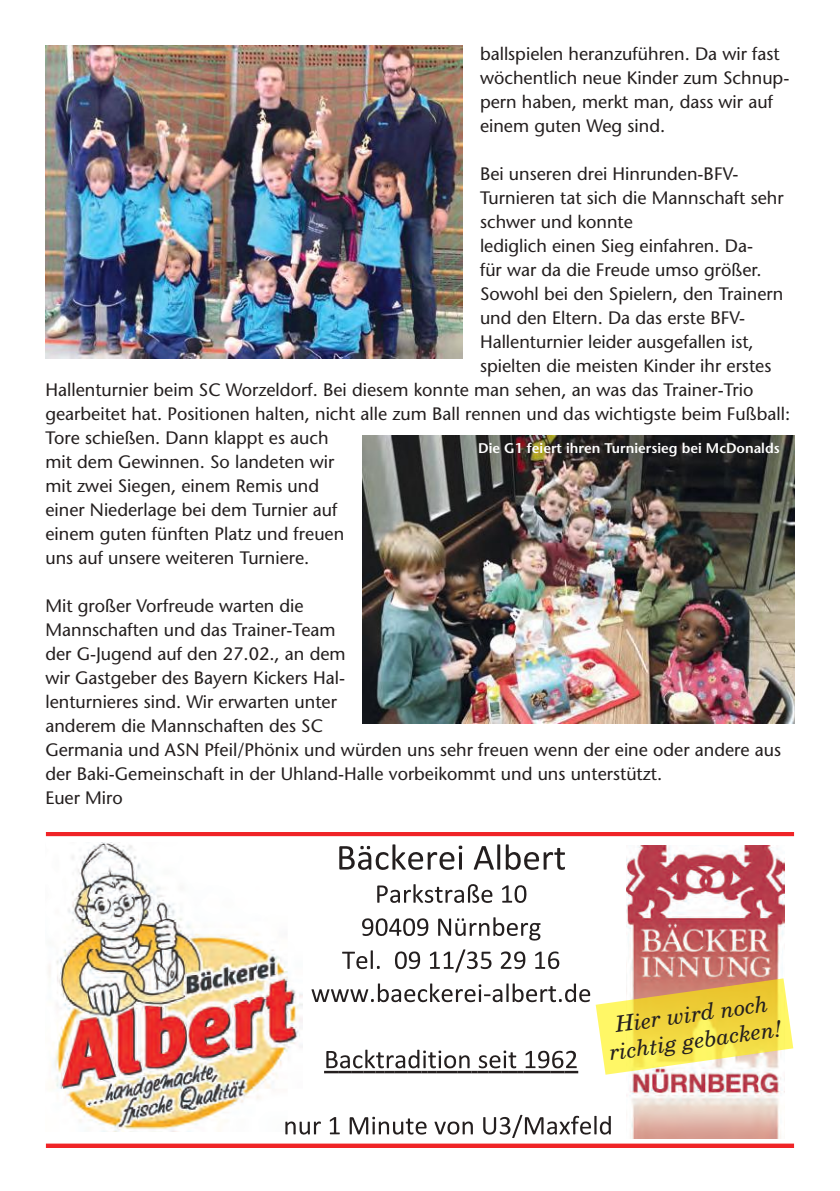
<style>
.page{position:relative;width:840px;height:1191px;background:#fff}
.page>*{position:absolute;margin:0;border:0;box-sizing:border-box;transform-origin:0 0}
.t1{font:italic 22.2px/26.6px "Century Sch L";color:#241f1f;text-align:center}
.t2{font:18px/24px "Stone Sans";color:#241f1f}
.t3{font:600 14px "Stone Sans";color:#fff}
</style>
<div class="page">
<img style="left:626px;top:845px;width:157px;height:293px">
<img style="left:48px;top:843px;width:255px;height:288px">
<svg style="left:339px;top:844px;width:123px;height:26px"></svg>
<svg style="left:473px;top:844px;width:91px;height:26px"></svg>
<svg style="left:377px;top:884px;width:115px;height:19px"></svg>
<svg style="left:502px;top:885px;width:24px;height:18px"></svg>
<svg style="left:362px;top:918px;width:66px;height:18px"></svg>
<svg style="left:438px;top:917px;width:102px;height:23px"></svg>
<svg style="left:342px;top:950px;width:37px;height:19px"></svg>
<svg style="left:395px;top:951px;width:25px;height:18px"></svg>
<svg style="left:430px;top:949px;width:61px;height:23px"></svg>
<svg style="left:500px;top:951px;width:25px;height:18px"></svg>
<svg style="left:535px;top:951px;width:24px;height:18px"></svg>
<svg style="left:311px;top:978px;width:481px;height:96px"></svg>
<svg style="left:285px;top:1121px;width:36px;height:13px"></svg>
<svg style="left:329px;top:1117px;width:10px;height:17px"></svg>
<svg style="left:349px;top:1116px;width:77px;height:18px"></svg>
<svg style="left:434px;top:1121px;width:38px;height:13px"></svg>
<svg style="left:483px;top:1114px;width:127px;height:24px"></svg>
<svg style="left:46px;top:1143px;width:747px;height:4px;background:#f24446"></svg>
<hr style="left:46px;top:832px;width:747px;height:4px;background:#f02427">
<img style="left:45px;top:45px;width:417px;height:313px">
<img style="left:363px;top:436px;width:431px;height:288px">
<p class="t2" style="left:479px;top:41px;width:311px">ballspielen heranzuführen. Da wir fast wöchentlich neue Kinder zum Schnup&shy;pern haben, merkt man, dass wir auf einem guten Weg sind.</p>
<p class="t2" style="left:479px;top:161px;width:260px">Bei unseren drei Hinrunden-BFV-</p>
<p class="t2" style="left:479px;top:185px;width:305px">Turnieren tat sich die Mannschaft sehr</p>
<p class="t2" style="left:479px;top:209px;width:154px">schwer und konnte</p>
<p class="t2" style="left:479px;top:233px;width:274px">lediglich einen Sieg einfahren. Da-</p>
<p class="t2" style="left:479px;top:257px;width:283px">für war da die Freude umso größer.</p>
<p class="t2" style="left:479px;top:281px;width:305px">Sowohl bei den Spielern, den Trainern</p>
<p class="t2" style="left:479px;top:305px;width:266px">und den Eltern. Da das erste BFV-</p>
<p class="t2" style="left:479px;top:329px;width:275px">Hallenturnier leider ausgefallen ist,</p>
<p class="t2" style="left:479px;top:353px;width:293px">spielten die meisten Kinder ihr erstes</p>
<p class="t2" style="left:45px;top:377px;width:709px">Hallenturnier beim SC Worzeldorf. Bei diesem konnte man sehen, an was das Trainer-Trio</p>
<p class="t2" style="left:45px;top:401px;width:746px">gearbeitet hat. Positionen halten, nicht alle zum Ball rennen und das wichtigste beim Fußball:</p>
<p class="t2" style="left:45px;top:425px;width:285px">Tore schießen. Dann klappt es auch</p>
<p class="t2" style="left:45px;top:449px;width:290px">mit dem Gewinnen. So landeten wir</p>
<p class="t2" style="left:45px;top:473px;width:275px">mit zwei Siegen, einem Remis und</p>
<p class="t2" style="left:45px;top:497px;width:293px">einer Niederlage bei dem Turnier auf</p>
<p class="t2" style="left:45px;top:521px;width:300px">einem guten fünften Platz und freuen</p>
<p class="t2" style="left:45px;top:545px;width:265px">uns auf unsere weiteren Turniere.</p>
<p class="t2" style="left:45px;top:593px;width:736px">Mit großer Vorfreude warten die<br>Mannschaften und das Trainer-Team<br>der G-Jugend auf den 27.02., an dem<br>wir Gastgeber des Bayern Kickers Hal-<br>lenturnieres sind. Wir erwarten unter<br>anderem die Mannschaften des SC<br>Germania und ASN Pfeil/Phönix und würden uns sehr freuen wenn der eine oder andere aus der Baki-Gemeinschaft in der Uhland-Halle vorbeikommt und uns unterstützt.<br>Euer Miro</p>
<p class="t3" style="left:478px;top:439px;width:303px">Die G1 feiert ihren Turniersieg bei McDonalds</p>
<p class="t1" style="left:603px;top:1013px;width:175px;rotate:-8deg">Hier wird noch richtig gebacken!</p>
</div>
